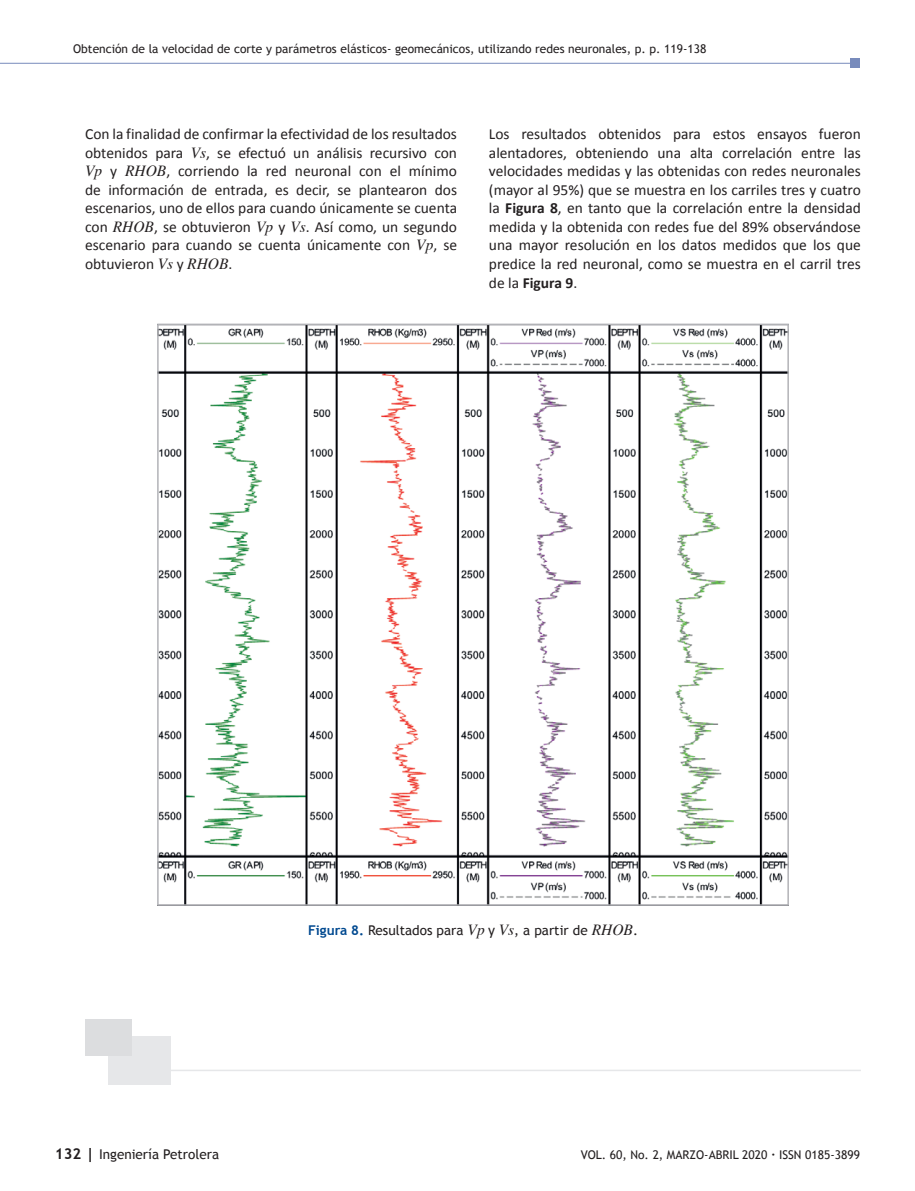
<style>
.page{position:relative;width:915px;height:1191px;background:#fff}
.page>*{position:absolute;margin:0;border:0;box-sizing:border-box;transform-origin:0 0}
.t1{font:15.45px/18.6px "Calibri";color:#231f20;text-align:justify}
.t2{font:13.5px "Trebuchet MS";color:#231f20}
.t3{font:12px "Trebuchet MS";color:#231f20}
.s1{font-family:"Times";font-style:italic}
.s2{font-weight:700}
.s3{font-weight:700;color:#014990}
.s4{font-family:"Times";font-style:italic;font-size:15.45px}
.s5{font-family:"Calibri";font-size:15.45px}
.s6{font-weight:700;font-size:15px}
</style>
<div class="page">
<hr style="left:0;top:63px;width:854px;height:1px;background:#788bbc">
<div style="left:850px;top:59px;width:9px;height:9px;background:#788bbc"></div>
<img style="left:160px;top:326px;width:625px;height:576px">
<div style="left:109px;top:1036px;width:62px;height:48px;background:#e6e7e9"></div>
<div style="left:85px;top:1018px;width:47px;height:37px;background:#dcdddf"></div>
<hr style="left:165px;top:1069px;width:695px;height:2px;background:#e6e7e9">
<p class="t3" style="left:73px;top:42px;width:634px">Obtención de la velocidad de corte y parámetros elásticos- geomecánicos, utilizando redes neuronales, p. p. 119-138</p>
<p class="t1" style="left:85px;top:126px;width:373px">Con la finalidad de confirmar la efectividad de los resultados obtenidos para <span class="s1">Vs</span>, se efectuó un análisis recursivo con <span class="s1">Vp</span> y <span class="s1">RHOB</span>, corriendo la red neuronal con el mínimo de información de entrada, es decir, se plantearon dos escenarios, uno de ellos para cuando únicamente se cuenta con <span class="s1">RHOB</span>, se obtuvieron <span class="s1">Vp</span> y <span class="s1">Vs</span>. Así como, un segundo escenario para cuando se cuenta únicamente con <span class="s1">Vp</span>, se obtuvieron <span class="s1">Vs</span> y <span class="s1">RHOB</span>.</p>
<p class="t1" style="left:489px;top:126px;width:373px">Los resultados obtenidos para estos ensayos fueron alentadores, obteniendo una alta correlación entre las velocidades medidas y las obtenidas con redes neuronales (mayor al 95%) que se muestra en los carriles tres y cuatro la <span class="s2">Figura 8</span>, en tanto que la correlación entre la densidad medida y la obtenida con redes fue del 89% observándose una mayor resolución en los datos medidos que los que predice la red neuronal, como se muestra en el carril tres de la <span class="s2">Figura 9</span>.</p>
<p class="t2" style="left:308px;top:922px;width:331px"><span class="s3">Figura 8.</span> Resultados para <span class="s4">Vp</span> <span class="s5">y</span> <span class="s4">Vs</span>, a partir de <span class="s4">RHOB</span>.</p>
<p class="t2" style="left:55px;top:1146px;width:166px"><span class="s6">132 |</span> Ingeniería Petrolera</p>
<p class="t3" style="left:580px;top:1147px;width:281px">VOL. 60, No. 2, MARZO-ABRIL 2020 <span class="s2">·</span> ISSN 0185-3899</p>
</div>
